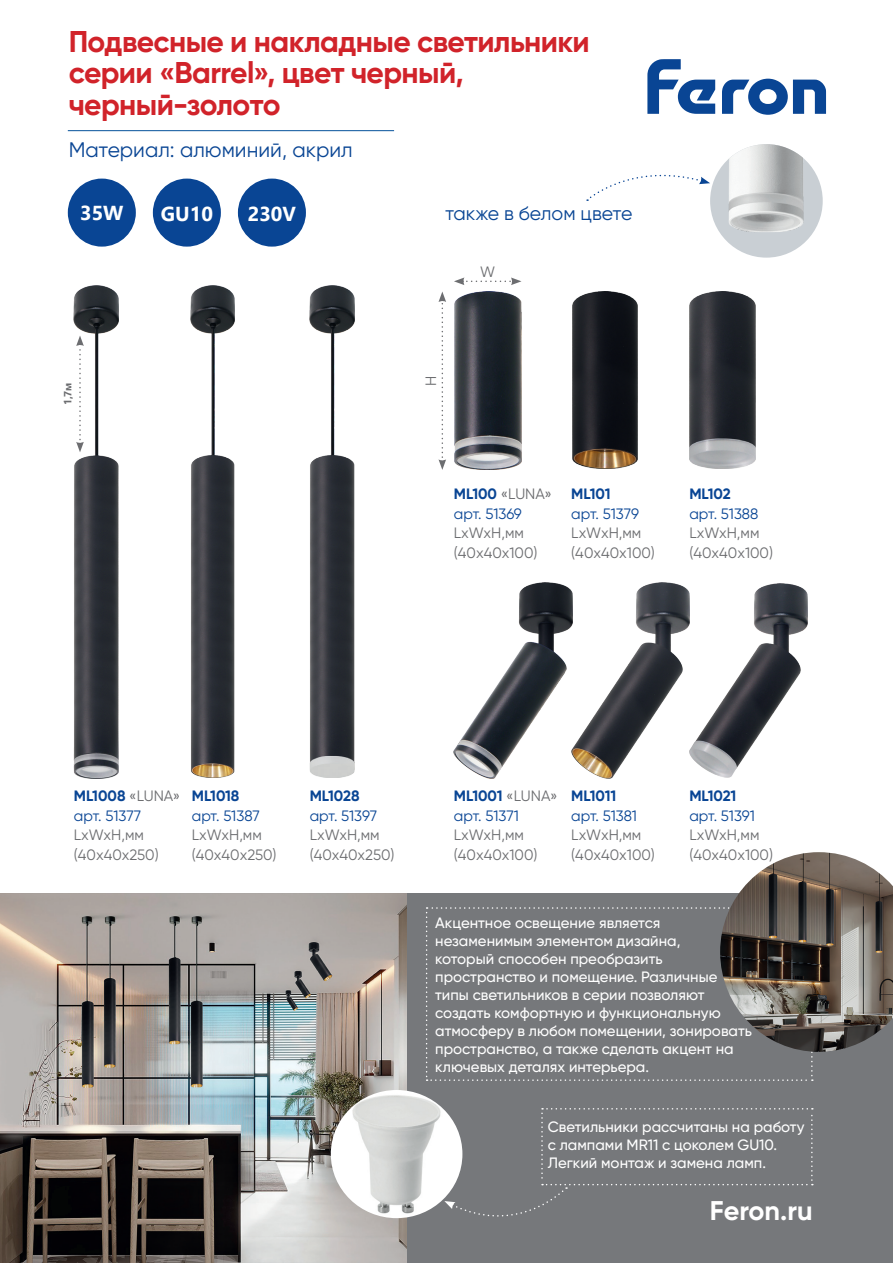
<style>
.page{position:relative;width:893px;height:1263px;background:#fff}
.page>*{position:absolute;margin:0;border:0;box-sizing:border-box;transform-origin:0 0}
.t1{font:700 30px/31.5px "Gilroy";letter-spacing:-.02em;color:#d1232a}
.t2{font:700 27px "Gilroy";color:#fff}
.t3{font:21px "Gilroy";color:#094594}
.t4{font:700 20.25px "Segoe UI";color:#fff}
.t5{font:19.5px "Gilroy";color:#094594}
.t6{font:500 15px/18px "Gilroy";color:#fff}
.t7{font:15px/19.5px "Gilroy";color:#6c6d70}
.t8{font:15px/19.5px "Gilroy";color:#094594}
.t9{font:700 15px "Gilroy";letter-spacing:-.005em;color:#094594}
.t10{font:700 10.5px "Segoe UI";color:#6c6d70}
.s1{font-weight:700}
.s2{color:#6c6d70}
</style>
<div class="page">
<img style="left:454px;top:582px;width:117px;height:196px">
<img style="left:571px;top:582px;width:237px;height:196px">
<div style="left:710px;top:144px;width:113px;height:114px;background:#c9cfd4;border-radius:50%"></div>
<img style="left:729px;top:144px;width:75px;height:88px">
<div style="left:153px;top:179px;width:68px;height:68px;background:#094594;border-radius:50%"></div>
<div style="left:238px;top:179px;width:68px;height:68px;background:#094594;border-radius:50%"></div>
<div style="left:68px;top:179px;width:68px;height:68px;background:#094594;border-radius:50%"></div>
<svg style="left:722px;top:79px;width:104px;height:36px"></svg>
<svg style="left:647px;top:59px;width:68px;height:55px"></svg>
<hr style="left:68px;top:130px;width:326px;height:1px;background:#05529b">
<svg style="left:454px;top:277px;width:67px;height:8px"></svg>
<svg style="left:438px;top:291px;width:8px;height:179px"></svg>
<svg style="left:587px;top:174px;width:123px;height:27px"></svg>
<img style="left:454px;top:291px;width:67px;height:179px">
<img style="left:572px;top:291px;width:65px;height:178px">
<img style="left:690px;top:291px;width:65px;height:178px">
<img style="left:74px;top:286px;width:45px;height:492px">
<img style="left:190px;top:286px;width:45px;height:492px">
<img style="left:310px;top:286px;width:45px;height:492px">
<div style="left:0;top:893px;width:893px;height:370px;background:#76787b"></div>
<img style="left:0;top:893px;width:406px;height:370px">
<img style="left:331px;top:1090px;width:113px;height:128px">
<svg style="left:426px;top:907px;width:387px;height:174px"></svg>
<svg style="left:444px;top:1108px;width:369px;height:109px"></svg>
<img style="left:720px;top:852px;width:173px;height:200px">
<h1 class="t1" style="left:69px;top:25px;width:523px">Подвесные и накладные светильники серии «Barrel», цвет черный, черный-золото</h1>
<h3 class="t3" style="left:69px;top:136px;width:286px">Материал: алюминий, акрил</h3>
<h3 class="t4" style="left:80px;top:194px;width:45px">35W</h3>
<h3 class="t4" style="left:161px;top:195px;width:54px">GU10</h3>
<h3 class="t4" style="left:248px;top:195px;width:50px">230V</h3>
<p class="t10" style="left:58px;top:405px;width:25px;rotate:-90deg">1,7м</p>
<h3 class="t5" style="left:445px;top:202px;width:189px">также в белом цвете</h3>
<p class="t7" style="left:480px;top:262px;width:16px">W</p>
<p class="t7" style="left:421px;top:386px;width:12px;rotate:-90deg">H</p>
<p class="t8" style="left:454px;top:484px;width:99px"><span class="s1">ML100</span> <span class="s2">«LUNA» </span>арт. 51369</p>
<p class="t7" style="left:454px;top:523px;width:85px">LxWxH,мм (40х40x100)</p>
<p class="t9" style="left:571px;top:484px;width:41px">ML101</p>
<p class="t8" style="left:571px;top:503px;width:69px">арт. 51379</p>
<p class="t7" style="left:571px;top:523px;width:85px">LxWxH,мм (40х40x100)</p>
<p class="t9" style="left:689px;top:484px;width:43px">ML102</p>
<p class="t8" style="left:689px;top:503px;width:70px">арт. 51388</p>
<p class="t7" style="left:689px;top:523px;width:85px">LxWxH,мм (40х40x100)</p>
<p class="t8" style="left:74px;top:786px;width:108px"><span class="s1">ML1008</span> <span class="s2">«LUNA» </span>арт. 51377</p>
<p class="t7" style="left:74px;top:825px;width:86px">LxWxH,мм (40х40x250)</p>
<p class="t9" style="left:192px;top:786px;width:49px">ML1018</p>
<p class="t8" style="left:192px;top:805px;width:69px">арт. 51387</p>
<p class="t7" style="left:192px;top:825px;width:86px">LxWxH,мм (40х40x250)</p>
<p class="t9" style="left:310px;top:786px;width:51px">ML1028</p>
<p class="t8" style="left:310px;top:805px;width:69px">арт. 51397</p>
<p class="t7" style="left:310px;top:825px;width:86px">LxWxH,мм (40х40x250)</p>
<p class="t8" style="left:454px;top:786px;width:105px"><span class="s1">ML1001</span> <span class="s2">«LUNA» </span>арт. 51371</p>
<p class="t7" style="left:454px;top:825px;width:85px">LxWxH,мм (40х40x100)</p>
<p class="t9" style="left:571px;top:786px;width:46px">ML1011</p>
<p class="t8" style="left:571px;top:805px;width:67px">арт. 51381</p>
<p class="t7" style="left:571px;top:825px;width:85px">LxWxH,мм (40х40x100)</p>
<p class="t9" style="left:689px;top:786px;width:48px">ML1021</p>
<p class="t8" style="left:689px;top:805px;width:67px">арт. 51391</p>
<p class="t7" style="left:689px;top:825px;width:85px">LxWxH,мм (40х40x100)</p>
<p class="t6" style="left:435px;top:914px;width:318px">Акцентное освещение является незаменимым элементом дизайна,<br>который способен преобразить пространство и помещение. Различные типы светильников в серии позволяют создать комфортную и функциональную атмосферу в любом помещении, зонировать пространство, а также сделать акцент на ключевых деталях интерьера.</p>
<p class="t6" style="left:548px;top:1118px;width:258px">Светильники рассчитаны на работу с лампами MR11 с цоколем GU10.<br>Легкий монтаж и замена ламп.</p>
<h2 class="t2" style="left:710px;top:1193px;width:104px">Feron.ru</h2>
</div>
